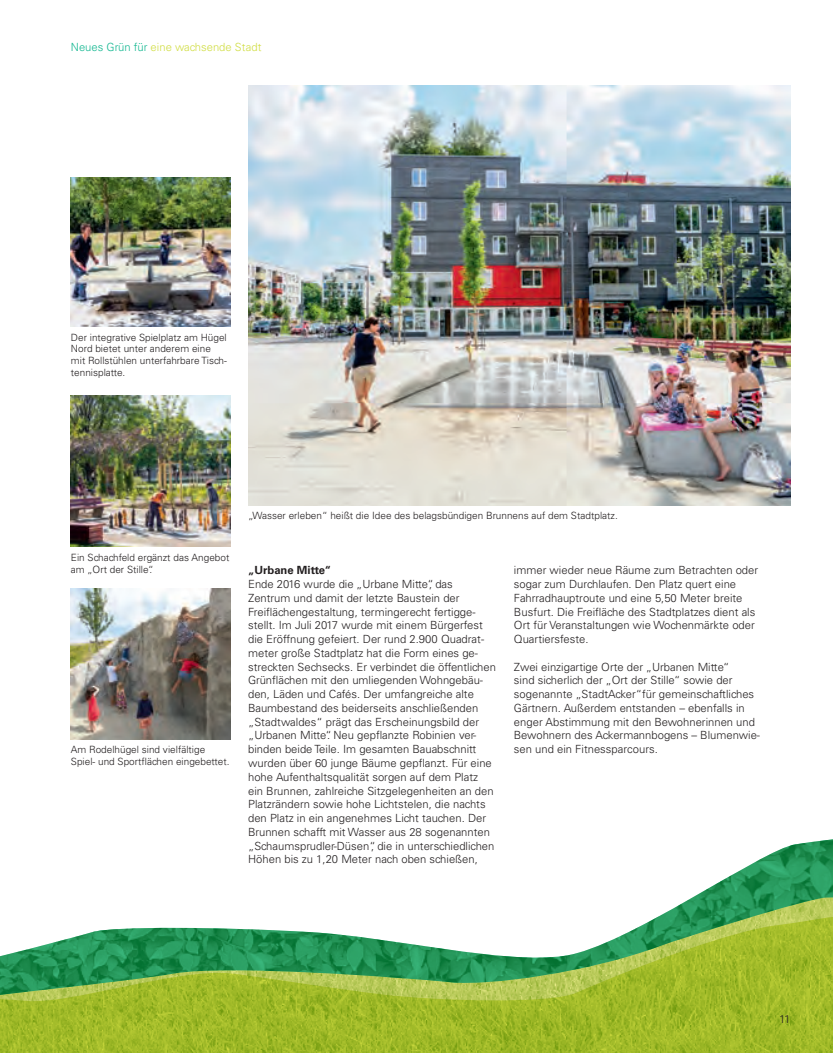
<style>
.page{position:relative;width:833px;height:1053px;background:#fff}
.page>*{position:absolute;margin:0;border:0;box-sizing:border-box;transform-origin:0 0}
.B_P_Copy_9_11{font:300 11.25px/13.8px "Univers LT Std";color:#231f20}
.B_P_Rubrik{font:300 11.25px "Univers LT Std";color:#d0dd41}
.B_H4_9_11{font:700 11.25px "Univers LT Std";color:#231f20}
.B_P_BU_8_9_5{font:300 10px/11.9px "Univers LT Std";color:#231f20}
.s1{color:#12b790}
</style>
<div class="page">
<img style="left:248px;top:85px;width:542px;height:420px">
<img style="left:71px;top:395px;width:159px;height:152px">
<img style="left:71px;top:177px;width:159px;height:150px">
<img style="left:71px;top:588px;width:159px;height:151px">
<img style="left:693px;top:839px;width:140px;height:58px">
<img style="left:0;top:897px;width:833px;height:155px">
<p class="B_P_Rubrik" style="left:71px;top:40px;width:192px"><span class="s1">Neues Grün für</span> eine wachsende Stadt</p>
<p class="B_P_BU_8_9_5" style="left:71px;top:331px;width:158px">Der integrative Spielplatz am Hügel<br>Nord bietet unter anderem eine mit Rollstühlen unterfahrbare Tisch&shy;tennisplatte.</p>
<p class="B_P_BU_8_9_5" style="left:71px;top:551px;width:160px">Ein Schachfeld ergänzt das Angebot am „Ort der Stille“.</p>
<p class="B_P_BU_8_9_5" style="left:71px;top:743px;width:160px">Am Rodelhügel sind vielfältige<br>Spiel- und Sportflächen eingebettet.</p>
<p class="B_P_BU_8_9_5" style="left:248px;top:510px;width:371px">„Wasser erleben“ heißt die Idee des belagsbündigen Brunnens auf dem Stadtplatz.</p>
<p class="B_H4_9_11" style="left:248px;top:564px;width:84px">„Urbane Mitte“</p>
<p class="B_P_Copy_9_11" style="left:248px;top:577px;width:249px">Ende 2016 wurde die „Urbane Mitte“, das Zentrum und damit der letzte Baustein der Freiflächengestaltung, termingerecht fertigge&shy;stellt. Im Juli 2017 wurde mit einem Bürgerfest die Eröffnung gefeiert. Der rund 2.900 Quadrat&shy;meter große Stadtplatz hat die Form eines ge&shy;streckten Sechsecks. Er verbindet die öffentlichen Grünflächen mit den umliegenden Wohngebäu&shy;den, Läden und Cafés. Der umfangreiche alte Baumbestand des beiderseits anschließenden „Stadtwaldes“ prägt das Erscheinungsbild der „Urbanen Mitte“. Neu gepflanzte Robinien ver&shy;binden beide Teile. Im gesamten Bauabschnitt wurden über 60 junge Bäume gepflanzt. Für eine hohe Aufenthaltsqualität sorgen auf dem Platz<br>ein Brunnen, zahlreiche Sitzgelegenheiten an den Platzrändern sowie hohe Lichtstelen, die nachts den Platz in ein angenehmes Licht tauchen. Der Brunnen schafft mit Wasser aus 28 sogenannten „Schaumsprudler-Düsen“, die in unterschiedlichen Höhen bis zu 1,20 Meter nach oben schießen,</p>
<p class="B_P_Copy_9_11" style="left:514px;top:563px;width:246px">immer wieder neue Räume zum Betrachten oder sogar zum Durchlaufen. Den Platz quert eine Fahrradhauptroute und eine 5,50 Meter breite Busfurt. Die Freifläche des Stadtplatzes dient als Ort für Veranstaltungen wie Wochenmärkte oder Quartiersfeste.</p>
<p class="B_P_Copy_9_11" style="left:514px;top:659px;width:248px">Zwei einzigartige Orte der „Urbanen Mitte“<br>sind sicherlich der „Ort der Stille“ sowie der sogenannte „StadtAcker“für gemeinschaftliches Gärtnern. Außerdem entstanden – ebenfalls in enger Abstimmung mit den Bewohnerinnen und Bewohnern des Ackermannbogens – Blumenwie&shy;sen und ein Fitnessparcours.</p>
<p class="B_P_Copy_9_11" style="left:779px;top:1011px;width:13px">11</p>
</div>
